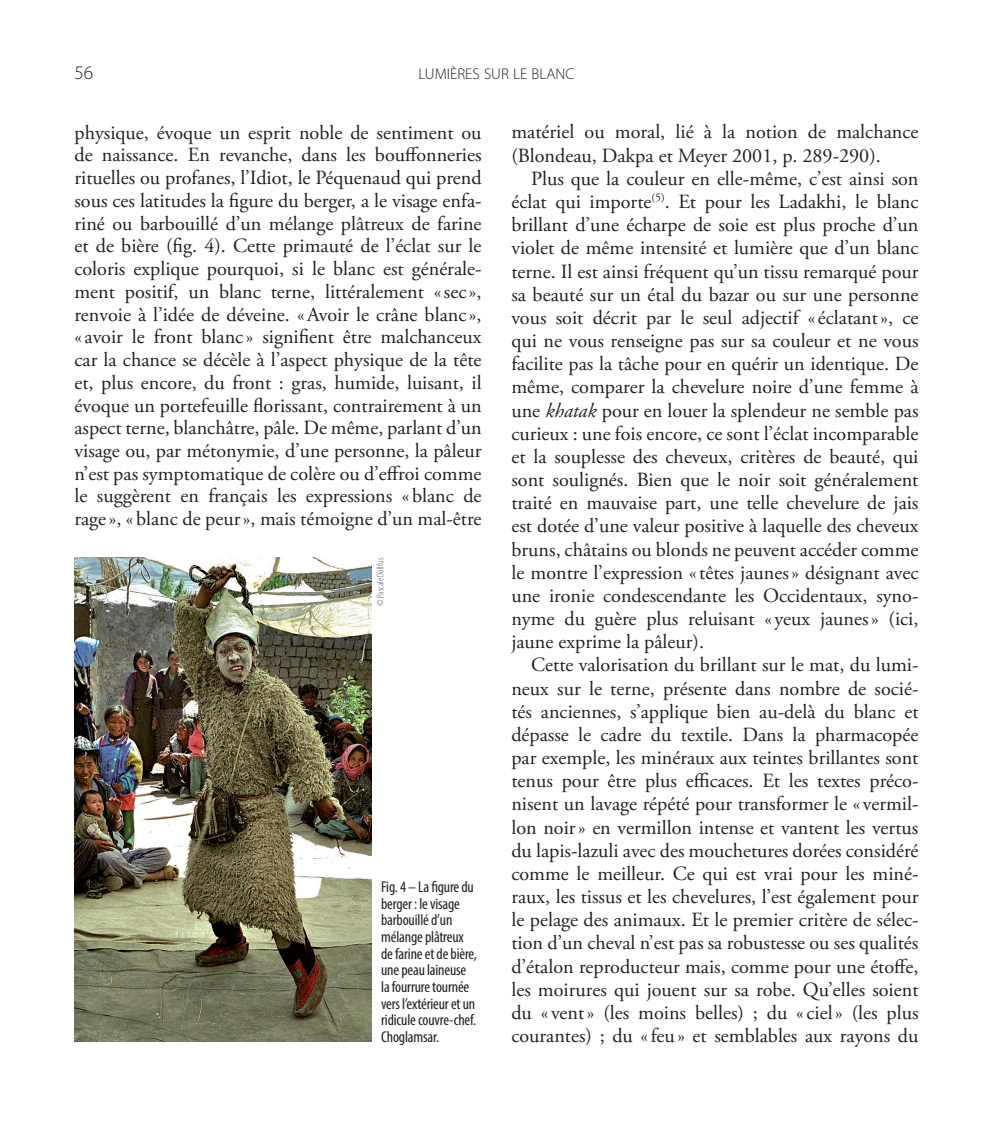
<style>
.page{position:relative;width:993px;height:1141px;background:#fff}
.page>*{position:absolute;margin:0;border:0;box-sizing:border-box;transform-origin:0 0}
.t1{font:20.12px/23.1px "Adobe Garamond Pro";color:#231f20;text-align:justify}
.t2{font:19.25px "Myriad Pro Light SC810";color:#231f20}
.t3{font:condensed 15.75px/16.6px "Myriad Pro";letter-spacing:-.01em;color:#231f20}
.t4{font:15.58px "Myriad Pro Light SC810";color:#231f20}
.t5{font:300 condensed 9.62px "Myriad Pro";color:#57585a}
.s1{font-style:italic}
</style>
<div class="page">
<img style="left:74px;top:558px;width:297px;height:484px">
<p class="t2" style="left:74px;top:62px;width:20px">56</p>
<p class="t4" style="left:418px;top:66px;width:157px">LUMIÈRES SUR LE BLANC</p>
<p class="t1" style="left:74px;top:122px;width:408px">physique, évoque un esprit noble de sentiment ou de naissance. En revanche, dans les bouffonneries rituelles ou profanes, l’Idiot, le Péquenaud qui prend sous ces latitudes la figure du berger, a le visage enfa&shy;riné ou barbouillé d’un mélange plâtreux de farine et de bière (fig. 4). Cette primauté de l’éclat sur le coloris explique pourquoi, si le blanc est générale&shy;ment positif, un blanc terne, littéralement «sec », renvoie à l’idée de déveine. «Avoir le crâne blanc », « avoir le front blanc » signifient être malchanceux car la chance se décèle à l’aspect physique de la tête et, plus encore, du front : gras, humide, luisant, il évoque un portefeuille florissant, contrairement à un aspect terne, blanchâtre, pâle. De même, parlant d’un visage ou, par métonymie, d’une personne, la pâleur n’est pas symptomatique de colère ou d’effroi comme le suggèrent en français les expressions « blanc de rage», «blanc de peur», mais témoigne d’un mal-être</p>
<p class="t1" style="left:511px;top:121px;width:408px">matériel ou moral, lié à la notion de malchance (Blondeau, Dakpa et Meyer 2001, p. 289-290).</p>
<p class="t1" style="left:511px;top:168px;width:408px;text-indent:20px">Plus que la couleur en elle-même, c’est ainsi son éclat qui importe<sup>(5)</sup>. Et pour les Ladakhi, le blanc brillant d’une écharpe de soie est plus proche d’un violet de même intensité et lumière que d’un blanc terne. Il est ainsi fréquent qu’un tissu remarqué pour sa beauté sur un étal du bazar ou sur une personne vous soit décrit par le seul adjectif «éclatant», ce qui ne vous renseigne pas sur sa couleur et ne vous facilite pas la tâche pour en quérir un identique. De même, comparer la chevelure noire d’une femme à une <span class="s1">khatak</span> pour en louer la splendeur ne semble pas curieux : une fois encore, ce sont l’éclat incomparable et la souplesse des cheveux, critères de beauté, qui sont soulignés. Bien que le noir soit généralement traité en mauvaise part, une telle chevelure de jais est dotée d’une valeur positive à laquelle des cheveux bruns, châtains ou blonds ne peuvent accéder comme le montre l’expression «têtes jaunes» désignant avec une ironie condescendante les Occidentaux, syno&shy;nyme du guère plus reluisant « yeux jaunes» (ici, jaune exprime la pâleur).</p>
<p class="t1" style="left:511px;top:654px;width:408px;text-indent:20px">Cette valorisation du brillant sur le mat, du lumi&shy;neux sur le terne, présente dans nombre de socié&shy;tés anciennes, s’applique bien au-delà du blanc et dépasse le cadre du textile. Dans la pharmacopée par exemple, les minéraux aux teintes brillantes sont tenus pour être plus efficaces. Et les textes préco&shy;nisent un lavage répété pour transformer le « vermil&shy;lon noir» en vermillon intense et vantent les vertus du lapis-lazuli avec des mouchetures dorées considéré comme le meilleur. Ce qui est vrai pour les miné&shy;raux, les tissus et les chevelures, l’est également pour le pelage des animaux. Et le premier critère de sélec&shy;tion d’un cheval n’est pas sa robustesse ou ses qualités d’étalon reproducteur mais, comme pour une étoffe, les moirures qui jouent sur sa robe. Qu’elles soient du « vent» (les moins belles) ; du « ciel» (les plus courantes) ; du «feu» et semblables aux rayons du</p>
<p class="t5" style="left:374px;top:606px;width:49px;rotate:-90deg">© Pascale Dollfus</p>
<p class="t3" style="left:381px;top:878px;width:97px">Fig. 4 – La figure du berger : le visage barbouillé d’un mélange plâtreux de farine et de bière, une peau laineuse la fourrure tournée vers l’extérieur et un ridicule couvre-chef.<br>Choglamsar.</p>
</div>
